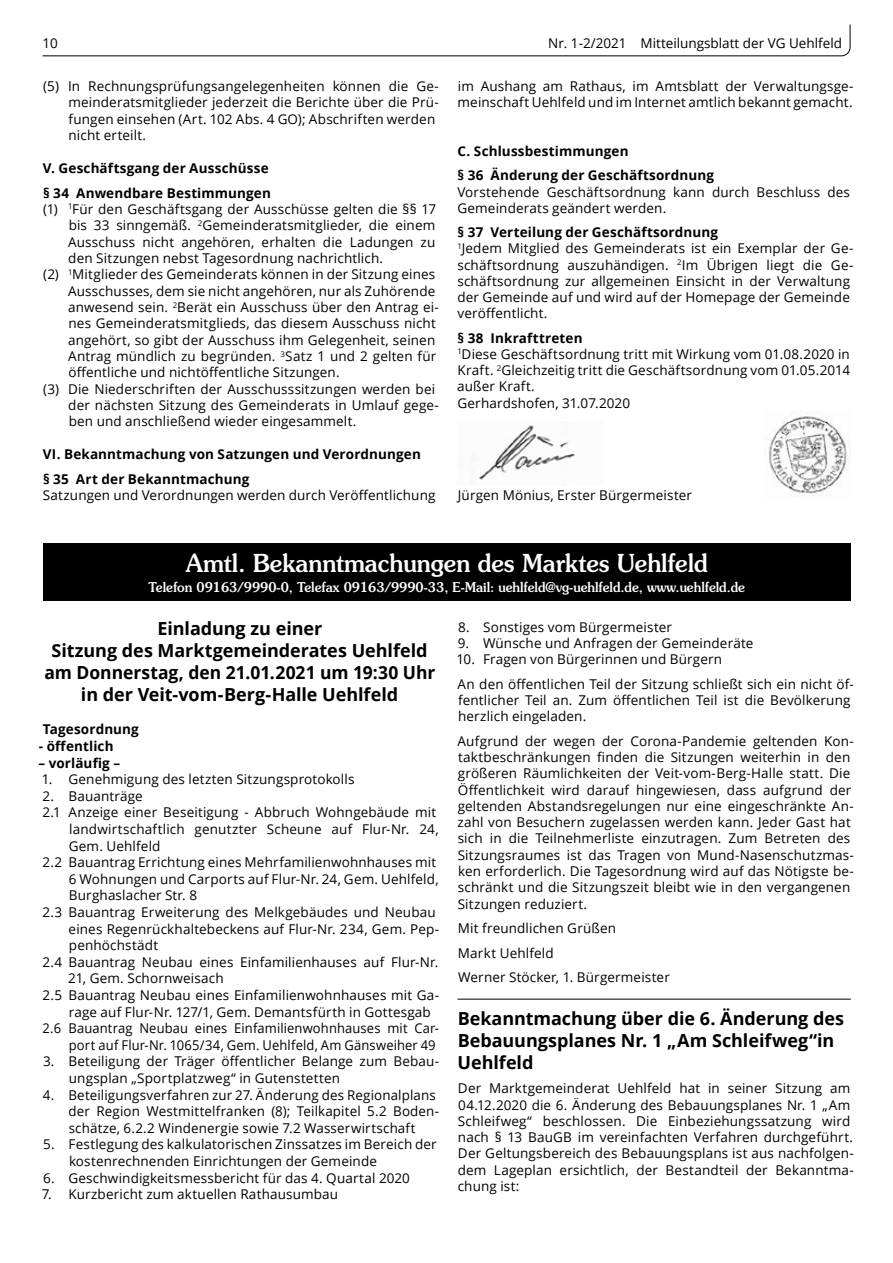
<style>
.page{position:relative;width:893px;height:1263px;background:#fff}
.page>*{position:absolute;margin:0;border:0;box-sizing:border-box;transform-origin:0 0}
.t1{font:500 24.75px "Souvenir";color:#fff;scale:.95 1}
.t2{font:700 18px/22px "Open Sans";color:#000;text-align:center}
.t3{font:13.5px/16.4px "Open Sans";letter-spacing:.01em;color:#000}
.t4{font:700 13.5px/24.6px "Open Sans";letter-spacing:.01em;color:#000}
.t5{font:13.5px "Open Sans";letter-spacing:.01em;color:#000;scale:.96 1}
.t6{font:500 13.5px "Souvenir";color:#fff;scale:.95 1}
.s1{font-weight:700}
</style>
<div class="page">
<svg style="left:42px;top:24px;width:809px;height:33px"></svg>
<img style="left:471px;top:425px;width:104px;height:59px">
<img style="left:769px;top:416px;width:81px;height:81px">
<div style="left:43px;top:543px;width:808px;height:57px;background:#000"></div>
<hr style="left:457px;top:999px;width:394px;height:1px;background:#000">
<p class="t3" style="left:43px;top:34px;width:17px">10</p>
<p class="t3" style="left:548px;top:34px;width:295px">Nr. 1-2/2021 Mitteilungsblatt der VG Uehlfeld</p>
<p class="t3" style="left:68px;top:78px;width:372px;text-indent:-25px">(5) In Rechnungsprüfungsangelegenheiten können die Ge&shy;meinderatsmitglieder jederzeit die Berichte über die Prü&shy;fungen einsehen (Art. 102 Abs. 4 GO); Abschriften werden nicht erteilt.</p>
<p class="t4" style="left:43px;top:155px;width:230px">V. Geschäftsgang der Ausschüsse § 34 Anwendbare Bestimmungen</p>
<p class="t3" style="left:43px;top:200px;width:395px">(1) <sup>1</sup>Für den Geschäftsgang der Ausschüsse gelten die §§ 17</p>
<p class="t3" style="left:69px;top:217px;width:368px">bis 33 sinngemäß. <sup>2</sup>Gemeinderatsmitglieder, die einem</p>
<p class="t3" style="left:68px;top:233px;width:369px">Ausschuss nicht angehören, erhalten die Ladungen zu</p>
<p class="t3" style="left:68px;top:249px;width:316px">den Sitzungen nebst Tagesordnung nachrichtlich.</p>
<p class="t3" style="left:43px;top:266px;width:394px">(2) <sup>1</sup>Mitglieder des Gemeinderats können in der Sitzung eines</p>
<p class="t3" style="left:68px;top:282px;width:369px">Ausschusses, dem sie nicht angehören, nur als Zuhörende</p>
<p class="t3" style="left:68px;top:299px;width:372px">anwesend sein. <sup>2</sup>Berät ein Ausschuss über den Antrag ei-</p>
<p class="t3" style="left:68px;top:315px;width:369px">nes Gemeinderatsmitglieds, das diesem Ausschuss nicht</p>
<p class="t3" style="left:68px;top:331px;width:369px">angehört, so gibt der Ausschuss ihm Gelegenheit, seinen</p>
<p class="t3" style="left:68px;top:348px;width:370px">Antrag mündlich zu begründen. <sup>3</sup>Satz 1 und 2 gelten für</p>
<p class="t3" style="left:68px;top:364px;width:273px">öffentliche und nichtöffentliche Sitzungen.</p>
<p class="t3" style="left:43px;top:380px;width:394px">(3) Die Niederschriften der Ausschusssitzungen werden bei</p>
<p class="t3" style="left:68px;top:397px;width:372px">der nächsten Sitzung des Gemeinderats in Umlauf gege-</p>
<p class="t3" style="left:69px;top:413px;width:289px">ben und anschließend wieder eingesammelt.</p>
<p class="t4" style="left:43px;top:442px;width:380px">VI. Bekanntmachung von Satzungen und Verordnungen § 35 Art der Bekanntmachung</p>
<p class="t3" style="left:43px;top:487px;width:394px">Satzungen und Verordnungen werden durch Veröffentlichung</p>
<p class="t3" style="left:458px;top:78px;width:397px">im Aushang am Rathaus, im Amtsblatt der Verwaltungsge&shy;meinschaft Uehlfeld und im Internet amtlich bekannt gemacht.</p>
<p class="t4" style="left:457px;top:139px;width:258px">C. Schlussbestimmungen<br>§ 36 Änderung der Geschäftsordnung</p>
<p class="t3" style="left:457px;top:183px;width:394px">Vorstehende Geschäftsordnung kann durch Beschluss des<br>Gemeinderats geändert werden.</p>
<p class="t3" style="left:457px;top:224px;width:398px"><span class="s1">§ 37 Verteilung der Geschäftsordnung<br></span><sup>1</sup>Jedem Mitglied des Gemeinderats ist ein Exemplar der Ge&shy;schäftsordnung auszuhändigen. <sup>2</sup>Im Übrigen liegt die Ge&shy;schäftsordnung zur allgemeinen Einsicht in der Verwaltung der Gemeinde auf und wird auf der Homepage der Gemeinde veröffentlicht.</p>
<p class="t3" style="left:457px;top:329px;width:394px"><span class="s1">§ 38 Inkrafttreten<br></span><sup>1</sup>Diese Geschäftsordnung tritt mit Wirkung vom 01.08.2020 in Kraft. <sup>2</sup>Gleichzeitig tritt die Geschäftsordnung vom 01.05.2014 außer Kraft.<br>Gerhardshofen, 31.07.2020</p>
<p class="t3" style="left:458px;top:487px;width:236px">Jürgen Mönius, Erster Bürgermeister</p>
<h1 class="t1" style="left:186px;top:548px;width:551px">Amtl. Bekanntmachungen des Marktes Uehlfeld</h1>
<p class="t6" style="left:149px;top:579px;width:629px">Telefon 09163/9990-0, Telefax 09163/9990-33, E-Mail: uehlfeld@vg-uehlfeld.de, www.uehlfeld.de</p>
<h2 class="t2" style="left:45px;top:617px;width:392px">Einladung zu einer<br>Sitzung des Marktgemeinderates Uehlfeld am Donnerstag, den 21.01.2021 um 19:30 Uhr in der Veit-vom-Berg-Halle Uehlfeld</h2>
<p class="t4" style="left:43px;top:717px;width:98px">Tagesordnung</p>
<p class="t4" style="left:39px;top:733px;width:76px">- öffentlich</p>
<p class="t4" style="left:38px;top:750px;width:83px">– vorläufig –</p>
<p class="t3" style="left:42px;top:771px;width:314px">1. Genehmigung des letzten Sitzungsprotokolls</p>
<p class="t3" style="left:43px;top:787px;width:102px">2. Bauanträge</p>
<p class="t3" style="left:43px;top:804px;width:395px">2.1 Anzeige einer Beseitigung - Abbruch Wohngebäude mit</p>
<p class="t3" style="left:69px;top:820px;width:371px">landwirtschaftlich genutzter Scheune auf Flur-Nr. 24,</p>
<p class="t3" style="left:69px;top:837px;width:93px">Gem. Uehlfeld</p>
<p class="t3" style="left:43px;top:854px;width:395px">2.2 Bauantrag Errichtung eines Mehrfamilienwohnhauses mit</p>
<p class="t3" style="left:69px;top:870px;width:371px">6 Wohnungen und Carports auf Flur-Nr. 24, Gem. Uehlfeld,</p>
<p class="t3" style="left:69px;top:887px;width:130px">Burghaslacher Str. 8</p>
<p class="t3" style="left:43px;top:904px;width:395px">2.3 Bauantrag Erweiterung des Melkgebäudes und Neubau</p>
<p class="t3" style="left:69px;top:920px;width:372px">eines Regenrückhaltebeckens auf Flur-Nr. 234, Gem. Pep-</p>
<p class="t3" style="left:69px;top:937px;width:91px">penhöchstädt</p>
<p class="t3" style="left:43px;top:953px;width:397px">2.4 Bauantrag Neubau eines Einfamilienhauses auf Flur-Nr.</p>
<p class="t3" style="left:68px;top:970px;width:157px">21, Gem. Schornweisach</p>
<p class="t3" style="left:43px;top:987px;width:398px">2.5 Bauantrag Neubau eines Einfamilienwohnhauses mit Ga-</p>
<p class="t3" style="left:69px;top:1003px;width:363px">rage auf Flur-Nr. 127/1, Gem. Demantsfürth in Gottesgab</p>
<p class="t5" style="left:43px;top:1019px;width:415px">2.6 Bauantrag Neubau eines Einfamilienwohnhauses mit Car-</p>
<p class="t5" style="left:69px;top:1036px;width:384px">port auf Flur-Nr. 1065/34, Gem. Uehlfeld, Am Gänsweiher 49</p>
<p class="t3" style="left:69px;top:1053px;width:372px;text-indent:-26px">3. Beteiligung der Träger öffentlicher Belange zum Bebau&shy;ungsplan „Sportplatzweg“ in Gutenstetten</p>
<p class="t3" style="left:69px;top:1086px;width:372px;text-indent:-26px">4. Beteiligungsverfahren zur 27. Änderung des Regionalplans der Region Westmittelfranken (8); Teilkapitel 5.2 Boden&shy;schätze, 6.2.2 Windenergie sowie 7.2 Wasserwirtschaft</p>
<p class="t3" style="left:69px;top:1136px;width:369px;text-indent:-26px">5. Festlegung des kalkulatorischen Zinssatzes im Bereich der kostenrechnenden Einrichtungen der Gemeinde</p>
<p class="t3" style="left:43px;top:1169px;width:368px">6. Geschwindigkeitsmessbericht für das 4. Quartal 2020</p>
<p class="t3" style="left:42px;top:1186px;width:298px">7. Kurzbericht zum aktuellen Rathausumbau</p>
<p class="t3" style="left:458px;top:618px;width:216px">8. Sonstiges vom Bürgermeister</p>
<p class="t3" style="left:458px;top:635px;width:297px">9. Wünsche und Anfragen der Gemeinderäte</p>
<p class="t3" style="left:456px;top:647px;width:399px;line-height:24.5px">10. Fragen von Bürgerinnen und Bürgern<br>An den öffentlichen Teil der Sitzung schließt sich ein nicht öf-</p>
<p class="t3" style="left:458px;top:692px;width:394px">fentlicher Teil an. Zum öffentlichen Teil ist die Bevölkerung herzlich eingeladen.</p>
<p class="t3" style="left:457px;top:732px;width:398px">Aufgrund der wegen der Corona-Pandemie geltenden Kon&shy;taktbeschränkungen finden die Sitzungen weiterhin in den größeren Räumlichkeiten der Veit-vom-Berg-Halle statt. Die Öffentlichkeit wird darauf hingewiesen, dass aufgrund der geltenden Abstandsregelungen nur eine eingeschränkte An&shy;zahl von Besuchern zugelassen werden kann. Jeder Gast hat sich in die Teilnehmerliste einzutragen. Zum Betreten des Sitzungsraumes ist das Tragen von Mund-Nasenschutzmas&shy;ken erforderlich. Die Tagesordnung wird auf das Nötigste be&shy;schränkt und die Sitzungszeit bleibt wie in den vergangenen Sitzungen reduziert.</p>
<p class="t3" style="left:458px;top:915px;width:213px;line-height:24.5px">Mit freundlichen Grüßen<br>Markt Uehlfeld<br>Werner Stöcker, 1. Bürgermeister</p>
<h2 class="t2" style="left:458px;top:1007px;width:388px;text-align:left">Bekanntmachung über die 6. Änderung des<br>Bebauungsplanes Nr. 1 „Am Schleifweg“in<br>Uehlfeld</h2>
<p class="t3" style="left:458px;top:1080px;width:398px">Der Marktgemeinderat Uehlfeld hat in seiner Sitzung am 04.12.2020 die 6. Änderung des Bebauungsplanes Nr. 1 „Am Schleifweg“ beschlossen. Die Einbeziehungssatzung wird nach § 13 BauGB im vereinfachten Verfahren durchgeführt.<br>Der Geltungsbereich des Bebauungsplans ist aus nachfolgen&shy;dem Lageplan ersichtlich, der Bestandteil der Bekanntma&shy;chung ist:</p>
</div>
